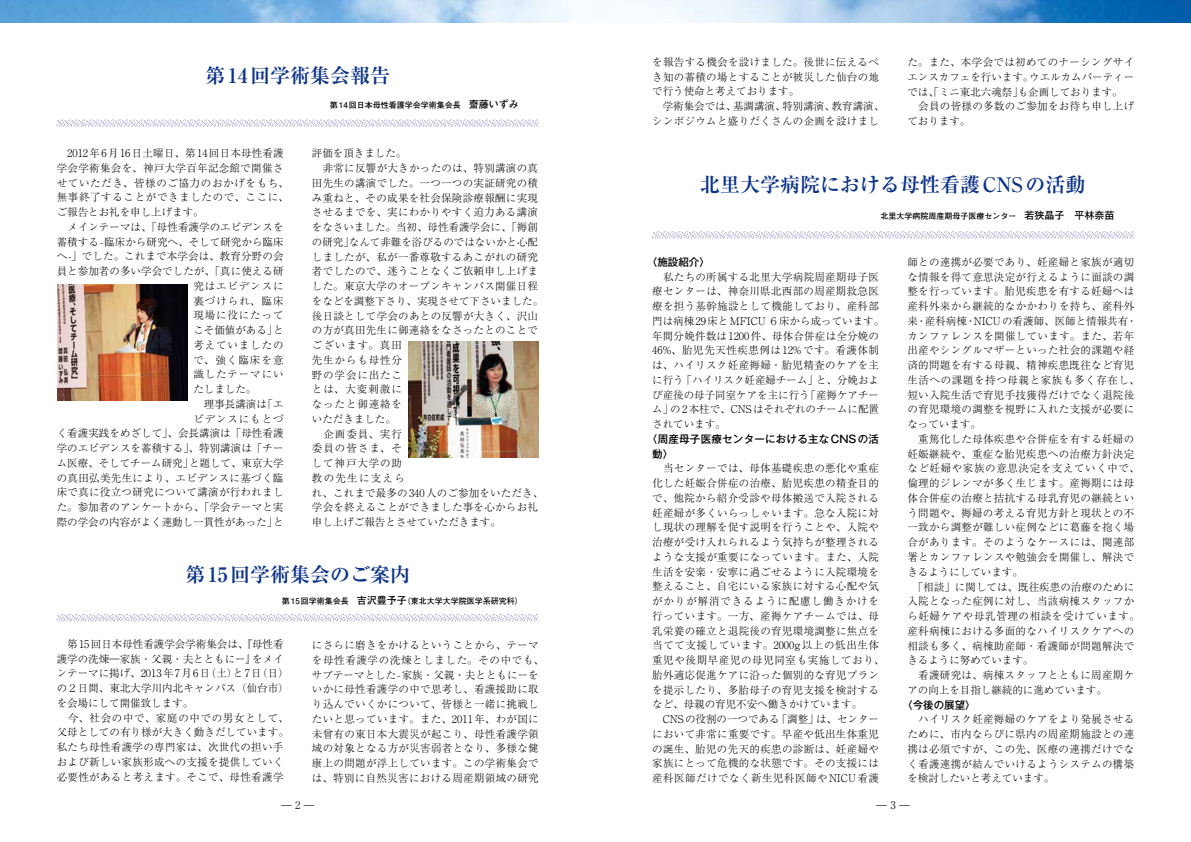
<style>
.page{position:relative;width:1191px;height:842px;background:#fff}
.page>*{position:absolute;margin:0;border:0;box-sizing:border-box;transform-origin:0 0}
.t1{font:700 20px "Ryumin Pro";color:#0c3388}
.t2{font:300 10.5px/14.8px "Ryumin Pro";letter-spacing:.03em;color:#000}
.t3{font:300 10.5px/14.8px "Ryumin Pro";letter-spacing:.005em;color:#000}
.t4{font:300 10.5px/14.8px "Ryumin Pro";color:#000}
.t5{font:300 10.5px "Ryumin Pro";letter-spacing:.06em;color:#000}
.t6{font:300 10.5px "Ryumin Pro";letter-spacing:.085em;color:#000}
.t7{font:500 10.5px/14.8px "Gothic MB101 Pro";letter-spacing:.025em;color:#000}
.t8{font:300 10.5px "Ryumin Pro";letter-spacing:.01em;color:#000}
.t9{font:700 8px "Futo Go B101 Pro";color:#000}
.s1{font-size:10px}
</style>
<div class="page">
<img style="left:0;top:0;width:1191px;height:23px">
<svg style="left:56px;top:119px;width:483px;height:8px"></svg>
<svg style="left:56px;top:614px;width:483px;height:8px"></svg>
<svg style="left:652px;top:231px;width:482px;height:8px"></svg>
<img style="left:57px;top:284px;width:131px;height:116px">
<img style="left:408px;top:341px;width:131px;height:117px">
<h1 class="t1" style="left:205px;top:59px;width:187px">第 14回学術集会報告</h1>
<p class="t2" style="left:57px;top:145px;width:228px">　2012年6月16日土曜日、第14回日本母性看護</p>
<p class="t2" style="left:57px;top:160px;width:228px">学会学術集会を、神戸大学百年記念館で開催さ</p>
<p class="t5" style="left:57px;top:174px;width:234px">せていただき、皆様のご協力のおかげをもち、</p>
<p class="t5" style="left:57px;top:189px;width:234px">無事終了することができましたので、ここに、</p>
<p class="t4" style="left:57px;top:204px;width:148px">ご報告とお礼を申し上げます。</p>
<p class="t3" style="left:57px;top:219px;width:228px">　メインテーマは、「母性看護学のエビデンスを</p>
<p class="t3" style="left:57px;top:233px;width:228px">蓄積する-臨床から研究へ、そして研究から臨床</p>
<p class="t8" style="left:57px;top:248px;width:228px">へ-」でした。これまで本学会は、教育分野の会</p>
<p class="t3" style="left:57px;top:263px;width:228px">員と参加者の多い学会でしたが、「真に使える研</p>
<p class="t6" style="left:193px;top:278px;width:92px">究はエビデンスに</p>
<p class="t2" style="left:193px;top:292px;width:92px">裏づけられ、臨床</p>
<p class="t6" style="left:193px;top:307px;width:92px">現場に役にたって</p>
<p class="t4" style="left:193px;top:322px;width:92px">こそ価値がある」と</p>
<p class="t6" style="left:193px;top:337px;width:92px">考えていましたの</p>
<p class="t2" style="left:193px;top:351px;width:92px">で、強く臨床を意</p>
<p class="t6" style="left:193px;top:366px;width:92px">識したテーマにい</p>
<p class="t2" style="left:193px;top:381px;width:64px">たしました。</p>
<p class="t2" style="left:193px;top:396px;width:92px">　理事長講演は「エ</p>
<p class="t6" style="left:193px;top:410px;width:92px">ビデンスにもとづ</p>
<p class="t3" style="left:57px;top:425px;width:228px">く看護実践をめざして」、会長講演は「母性看護</p>
<p class="t3" style="left:57px;top:440px;width:228px">学のエビデンスを蓄積する」、特別講演は「チー</p>
<p class="t4" style="left:57px;top:455px;width:228px">ム医療、そしてチーム研究」と題して、東京大学</p>
<p class="t2" style="left:57px;top:469px;width:228px">の真田弘美先生により、エビデンスに基づく臨</p>
<p class="t2" style="left:57px;top:484px;width:228px">床で真に役立つ研究について講演が行われまし</p>
<p class="t3" style="left:57px;top:499px;width:228px">た。参加者のアンケートから、「学会テーマと実</p>
<p class="t4" style="left:57px;top:514px;width:228px">際の学会の内容がよく連動し一貫性があった」と</p>
<p class="t9" style="left:330px;top:98px;width:190px">第 14回日本母性看護学会学術集会長　<span class="s1">齋藤いずみ</span></p>
<p class="t2" style="left:312px;top:145px;width:233px">評価を頂きました。<br>　非常に反響が大きかったのは、特別講演の真田先生の講演でした。一つ一つの実証研究の積み重ねと、その成果を社会保険診療報酬に実現させるまでを、実にわかりやすく迫力ある講演をなさいました。当初、母性看護学会に、「褥創の研究」なんて非難を浴びるのではないかと心配しましたが、私が一番尊敬するあこがれの研究者でしたので、迷うことなくご依頼申し上げました。東京大学のオープンキャンパス開催日程をなどを調整下さり、実現させて下さいました。後日談として学会のあとの反響が大きく、沢山の方が真田先生に御連絡をなさったとのことでございます。真田<br>先生からも母性分<br>野の学会に出たこ<br>とは、大変刺激に<br>なったと御連絡を<br>いただきました。<br>　企画委員、実行<br>委員の皆さま、そ<br>して神戸大学の助<br>教の先生に支えら<br>れ、これまで最多の340人のご参加をいただき、学会を終えることができました事を心からお礼申し上げご報告とさせていただきます。</p>
<h1 class="t1" style="left:185px;top:558px;width:227px">第 15回学術集会のご案内</h1>
<p class="t9" style="left:282px;top:595px;width:242px">第 15回学術集会長　<span class="s1">吉沢豊予子</span>（東北大学大学院医学系研究科）</p>
<p class="t3" style="left:57px;top:636px;width:234px">　第15回日本母性看護学会学術集会は、『母性看護学の洗煉―家族・父親・夫とともにー』をメインテーマに掲げ、2013年7月6日（土）と7日（日）の２日間、東北大学川内北キャンパス（仙台市）を会場にして開催致します。<br>　今、社会の中で、家庭の中での男女として、父母としての有り様が大きく動きだしています。私たち母性看護学の専門家は、次世代の担い手および新しい家族形成への支援を提供していく必要性があると考えます。そこで、母性看護学</p>
<p class="t2" style="left:312px;top:637px;width:234px">にさらに磨きをかけるということから、テーマを母性看護学の洗煉としました。その中でも、サブテーマとした-家族・父親・夫とともにーをいかに母性看護学の中で思考し、看護援助に取り込んでいくかについて、皆様と一緒に挑戦したいと思っています。また、2011年、わが国に未曾有の東日本大震災が起こり、母性看護学領域の対象となる方が災害弱者となり、多様な健康上の問題が浮上しています。この学術集会では、特別に自然災害における周産期領域の研究</p>
<p class="t2" style="left:652px;top:54px;width:234px">を報告する機会を設けました。後世に伝えるべき知の蓄積の場とすることが被災した仙台の地で行う使命と考えております。<br>　学術集会では、基調講演、特別講演、教育講演、シンポジウムと盛りだくさんの企画を設けまし</p>
<p class="t4" style="left:907px;top:54px;width:228px">た。また、本学会では初めてのナーシングサイエンスカフェを行います。ウエルカムパーティーでは、「ミニ東北六魂祭」も企画しております。　会員の皆様の多数のご参加をお待ち申し上げております。</p>
<h1 class="t1" style="left:700px;top:169px;width:387px">北里大学病院における母性看護CNSの活動</h1>
<p class="t9" style="left:880px;top:209px;width:236px">北里大学病院周産期母子医療センター　<span class="s1">若狭晶子　平林奈苗</span></p>
<p class="t7" style="left:647px;top:253px;width:64px">〈施設紹介〉</p>
<p class="t2" style="left:652px;top:268px;width:234px">　私たちの所属する北里大学病院周産期母子医療センターは、神奈川県北西部の周産期救急医療を担う基幹施設として機能しており、産科部門は病棟29床とMFICU ６床から成っています。年間分娩件数は1200件、母体合併症は全分娩の<br>46%、胎児先天性疾患例は12%です。看護体制は、ハイリスク妊産褥婦・胎児精査のケアを主に行う「ハイリスク妊産婦チーム」と、分娩および産後の母子同室ケアを主に行う「産褥ケアチーム」の2本柱で、CNSはそれぞれのチームに配置されています。</p>
<p class="t7" style="left:652px;top:430px;width:228px;text-indent:-5px">〈周産母子医療センターにおける主なCNSの活動〉</p>
<p class="t2" style="left:652px;top:460px;width:234px">　当センターでは、母体基礎疾患の悪化や重症化した妊娠合併症の治療、胎児疾患の精査目的で、他院から紹介受診や母体搬送で入院される妊産婦が多くいらっしゃいます。急な入院に対し現状の理解を促す説明を行うことや、入院や治療が受け入れられるよう気持ちが整理されるような支援が重要になっています。また、入院生活を安楽・安寧に過ごせるように入院環境を整えること、自宅にいる家族に対する心配や気がかりが解消できるように配慮し働きかけを行っています。一方、産褥ケアチームでは、母乳栄養の確立と退院後の育児環境調整に焦点を当てて支援しています。2000g以上の低出生体重児や後期早産児の母児同室も実施しており、胎外適応促進ケアに沿った個別的な育児プランを提示したり、多胎母子の育児支援を検討するなど、母親の育児不安へ働きかけています。　CNSの役割の一つである「調整」は、センターにおいて非常に重要です。早産や低出生体重児の誕生、胎児の先天的疾患の診断は、妊産婦や家族にとって危機的な状態です。その支援には産科医師だけでなく新生児科医師やNICU看護</p>
<p class="t2" style="left:907px;top:254px;width:234px">師との連携が必要であり、妊産婦と家族が適切な情報を得て意思決定が行えるように面談の調整を行っています。胎児疾患を有する妊婦へは産科外来から継続的なかかわりを持ち、産科外来・産科病棟・NICUの看護師、医師と情報共有・カンファレンスを開催しています。また、若年出産やシングルマザーといった社会的課題や経済的問題を有する母親、精神疾患既往など育児生活への課題を持つ母親と家族も多く存在し、短い入院生活で育児手技獲得だけでなく退院後の育児環境の調整を視野に入れた支援が必要になっています。<br>　重篤化した母体疾患や合併症を有する妊婦の妊娠継続や、重症な胎児疾患への治療方針決定など妊婦や家族の意思決定を支えていく中で、倫理的ジレンマが多く生じます。産褥期には母体合併症の治療と拮抗する母乳育児の継続という問題や、褥婦の考える育児方針と現状との不一致から調整が難しい症例などに葛藤を抱く場合があります。そのようなケースには、関連部署とカンファレンスや勉強会を開催し、解決できるようにしています。<br>　「相談」に関しては、既往疾患の治療のために入院となった症例に対し、当該病棟スタッフから妊婦ケアや母乳管理の相談を受けています。産科病棟における多面的なハイリスクケアへの相談も多く、病棟助産師・看護師が問題解決できるように努めています。<br>　看護研究は、病棟スタッフとともに周産期ケアの向上を目指し継続的に進めています。</p>
<p class="t7" style="left:902px;top:696px;width:75px">〈今後の展望〉</p>
<p class="t2" style="left:907px;top:711px;width:228px;text-align:justify">　ハイリスク妊産褥婦のケアをより発展させるために、市内ならびに県内の周産期施設との連携は必須ですが、この先、医療の連携だけでなく看護連携が結んでいけるようシステムの構築を検討したいと考えています。</p>
<p class="t2" style="left:281px;top:796px;width:35px">— 2 —</p>
<p class="t2" style="left:876px;top:796px;width:35px">— 3 —</p>
</div>
